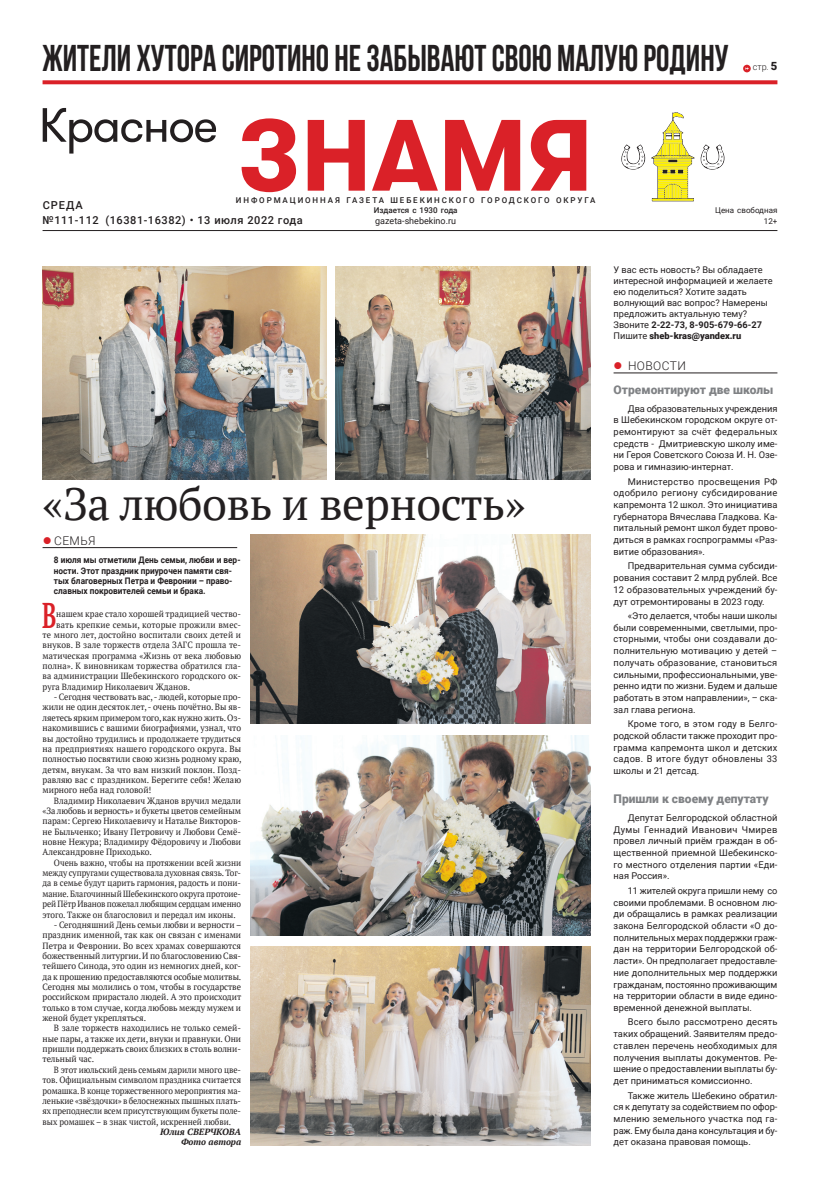
<style>
.page{position:relative;width:820px;height:1191px;background:#fff}
.page>*{position:absolute;margin:0;border:0;box-sizing:border-box;transform-origin:0 0}
.Заголовок{font:45px "PT Serif";letter-spacing:-.01em;color:#231f20}
.Анонс{font:700 37.3px "Free Grotesque";color:#231f20;scale:.9 1}
.Первый_абзац{font:700 35.7px "PT Serif";color:#da2128;scale:.61 1}
.Новость{font:900 12px "Roboto";color:#808285}
.Рубрика{font:300 12px "Roboto";letter-spacing:.035em;color:#231f20}
.t1{font:500 11px "Roboto";letter-spacing:.05em;color:#231f20}
.Колонка{font:9.3px/11.7px "Roboto";color:#231f20;text-align:justify}
.t2{font:9.2px/11px "Roboto";color:#231f20}
.t3{font:900 9.2px "Roboto";color:#231f20}
.Текст{font:9px/10.3px "PT Serif";color:#231f20;text-align:justify;scale:.95 1}
.Текст-2{font:9px/10.4px "PT Serif";color:#231f20;text-align:justify;scale:.92 1}
.Первый_абзац-2{font:9px "PT Serif";letter-spacing:.01em;color:#231f20;scale:.94 1}
.Лид{font:700 9px/10.3px "Roboto";color:#231f20;scale:.92 1}
.Подпись{font:italic 700 9px "PT Serif";color:#231f20}
.t4{font:9px "Roboto";color:#231f20}
.Анонс-страница{font:300 9px "Roboto";color:#231f20}
.t5{font:500 8px "Roboto";letter-spacing:.235em;color:#231f20}
.t6{font:500 8px "Roboto";color:#231f20}
.t7{font:8px "Roboto";color:#231f20}
.s1{font-weight:900;font-size:11.2px}
.s2{font-weight:700}
.s3{font-weight:400}
</style>
<div class="page">
<hr style="left:43px;top:230px;width:734px;height:1px;background:#231f20">
<svg style="left:43px;top:80px;width:734px;height:4px;background:#dc3138"></svg>
<svg style="left:742px;top:65px;width:8px;height:7px"></svg>
<svg style="left:241px;top:118px;width:345px;height:74px"></svg>
<svg style="left:43px;top:108px;width:173px;height:46px"></svg>
<svg style="left:621px;top:144px;width:24px;height:25px"></svg>
<svg style="left:651px;top:112px;width:73px;height:89px"></svg>
<hr style="left:613px;top:373px;width:164px;height:1px;background:#231f20">
<hr style="left:43px;top:547px;width:194px;height:1px;background:#231f20">
<img style="left:335px;top:266px;width:255px;height:214px">
<img style="left:43px;top:266px;width:283px;height:213px">
<img style="left:250px;top:535px;width:340px;height:189px">
<img style="left:250px;top:946px;width:340px;height:199px">
<img style="left:250px;top:735px;width:340px;height:201px">
<p class="Анонс" style="left:43px;top:37px;width:763px">Жители хутора сиротино не забывают свою малую родину</p>
<p class="Анонс-страница" style="left:752px;top:60px;width:26px">стр. <span class="s1">5</span></p>
<p class="t5" style="left:236px;top:194px;width:361px">Информаци онная газета Шебеки нского городского округа</p>
<p class="t6" style="left:373px;top:205px;width:85px">Издается с 1930 года</p>
<p class="t4" style="left:375px;top:214px;width:82px">gazeta-shebekino.ru</p>
<p class="t1" style="left:43px;top:197px;width:41px">среда</p>
<p class="t1" style="left:43px;top:212px;width:262px">№111-112 (16381-16382) • 13 июля 2022 года</p>
<p class="Заголовок" style="left:43px;top:475px;width:484px">«За любовь и верность»</p>
<p class="Рубрика" style="left:54px;top:532px;width:43px">Семья</p>
<p class="Лид" style="left:54px;top:555px;width:204px">8 июля мы отметили День семьи, любви и вер&shy;ности. Этот праздник приурочен памяти свя&shy;тых благоверных Петра и Февронии – право&shy;славных покровителей семьи и брака.</p>
<p class="Первый_абзац" style="left:42px;top:591px;width:25px">В</p>
<p class="Первый_абзац-2" style="left:56px;top:608px;width:198px">нашем крае стало хорошей традицией чество-</p>
<p class="Первый_абзац-2" style="left:56px;top:618px;width:198px">вать крепкие семьи, которые прожили вмес-</p>
<p class="Первый_абзац-2" style="left:43px;top:629px;width:212px">те много лет, достойно воспитали своих детей и</p>
<p class="Первый_абзац-2" style="left:43px;top:639px;width:213px">внуков. В зале торжеств отдела ЗАГС прошла те-</p>
<p class="Первый_абзац-2" style="left:43px;top:649px;width:213px">матическая программа «Жизнь от века любовью</p>
<p class="Первый_абзац-2" style="left:43px;top:660px;width:213px">полна». К виновникам торжества обратился гла-</p>
<p class="Первый_абзац-2" style="left:43px;top:670px;width:213px">ва администрации Шебекинского городского ок-</p>
<p class="Первый_абзац-2" style="left:43px;top:680px;width:158px">руга Владимир Николаевич Жданов.</p>
<p class="Текст" style="left:43px;top:691px;width:211px;text-indent:11px">- Сегодня чествовать вас, - людей, которые про&shy;жили не один десяток лет, - очень почётно. Вы яв&shy;ляетесь ярким примером того, как нужно жить. Оз&shy;накомившись с вашими биографиями, узнал, что вы достойно трудились и продолжаете трудиться на предприятиях нашего городского округа. Вы полностью посвятили свою жизнь родному краю, детям, внукам. За что вам низкий поклон. Позд&shy;равляю вас с праздником. Берегите себя! Желаю мирного неба над головой!</p>
<p class="Текст" style="left:43px;top:795px;width:210px;text-indent:11px">Владимир Николаевич Жданов вручил медали «За любовь и верность» и букеты цветов семейным парам: Сергею Николаевичу и Наталье Викторов&shy;не Быльченко; Ивану Петровичу и Любови Семё&shy;новне Нежура; Владимиру Фёдоровичу и Любови Александровне Приходько.</p>
<p class="Текст-2" style="left:43px;top:857px;width:217px;text-indent:11px">Очень важно, чтобы на протяжении всей жизни между супругами существовала духовная связь. Тог&shy;да в семье будут царить гармония, радость и пони&shy;мание. Благочинный Шебекинского округа протоие&shy;рей Пётр Иванов пожелал любящим сердцам именно этого. Также он благословил и передал им иконы.</p>
<p class="Текст" style="left:43px;top:919px;width:211px;text-indent:11px">- Сегодняшний День семьи любви и верности – праздник именной, так как он связан с именами Петра и Февронии. Во всех храмах совершаются божественный литургии. И по благословению Свя&shy;тейшего Синода, это один из немногих дней, ког&shy;да к прошению предоставляются особые молитвы.<br>Сегодня мы молились о том, чтобы в государстве российском прирастало людей. А это происходит только в том случае, когда любовь между мужем и женой будет укрепляться.</p>
<p class="Текст" style="left:43px;top:1023px;width:210px;text-indent:11px">В зале торжеств находились не только семей&shy;ные пары, а также их дети, внуки и правнуки. Они пришли поддержать своих близких в столь волни&shy;тельный час.</p>
<p class="Текст-2" style="left:43px;top:1064px;width:217px;text-indent:11px">В этот июльский день семьям дарили много цве&shy;тов. Официальным символом праздника считается ромашка. В конце торжественного мероприятия ма&shy;ленькие «звёздочки» в белоснежных пышных плать&shy;ях преподнесли всем присутствующим букеты поле&shy;вых ромашек – в знак чистой, искренней любви.</p>
<p class="Подпись" style="left:160px;top:1125px;width:82px">Юлия СВЕРЧКОВА</p>
<p class="Подпись" style="left:181px;top:1136px;width:62px">Фото автора</p>
<p class="t7" style="left:715px;top:205px;width:64px">Цена свободная</p>
<p class="t7" style="left:763px;top:216px;width:15px">12+</p>
<p class="t2" style="left:613px;top:264px;width:160px">У вас есть новость? Вы обладаете интересной информацией и желаете ею поделиться? Хотите задать волнующий вас вопрос? Намерены предложить актуальную тему?<br>Звоните <span class="s2">2-22-73, 8-905-679-66-27</span></p>
<p class="t3" style="left:613px;top:330px;width:129px"><span class="s3">Пишите</span> sheb-kras@yandex.ru</p>
<p class="Рубрика" style="left:627px;top:357px;width:59px">новости</p>
<p class="Новость" style="left:613px;top:381px;width:161px">Отремонтируют две школы</p>
<p class="Колонка" style="left:613px;top:402px;width:165px;text-indent:14px">Два образовательных учреждения в Шебекинском городском округе от&shy;ремонтируют за счёт федеральных средств - Дмитриевскую школу име&shy;ни Героя Советского Союза И. Н. Озе&shy;рова и гимназию-интернат.</p>
<p class="Колонка" style="left:613px;top:475px;width:165px;text-indent:14px">Министерство просвещения РФ одобрило региону субсидирование капремонта 12 школ. Это инициатива губернатора Вячеслава Гладкова. Ка&shy;питальный ремонт школ будет прово&shy;диться в рамках госпрограммы «Раз&shy;витие образования».</p>
<p class="Колонка" style="left:613px;top:560px;width:165px;text-indent:14px">Предварительная сумма субсиди&shy;рования составит 2 млрд рублей. Все 12 образовательных учреждений бу&shy;дут отремонтированы в 2023 году.</p>
<p class="Колонка" style="left:613px;top:609px;width:165px;text-indent:14px">«Это делается, чтобы наши школы были современными, светлыми, про&shy;сторными, чтобы они создавали до&shy;полнительную мотивацию у детей – получать образование, становиться сильными, профессиональными, уве&shy;ренно идти по жизни. Будем и дальше работать в этом направлении», – ска&shy;зал глава региона.</p>
<p class="Колонка" style="left:613px;top:717px;width:165px;text-indent:14px">Кроме того, в этом году в Белго&shy;родской области также проходит про&shy;грамма капремонта школ и детских садов. В итоге будут обновлены 33 школы и 21 детсад.</p>
<p class="Новость" style="left:613px;top:791px;width:157px">Пришли к своему депутату</p>
<p class="Колонка" style="left:613px;top:811px;width:165px;text-indent:14px">Депутат Белгородской областной Думы Геннадий Иванович Чмирев провел личный приём граждан в об&shy;щественной приемной Шебекинско&shy;го местного отделения партии «Еди&shy;ная Россия».</p>
<p class="Колонка" style="left:613px;top:884px;width:165px;text-indent:14px">11 жителей округа пришли нему со своими проблемами. В основном лю&shy;ди обращались в рамках реализации закона Белгородской области «О до&shy;полнительных мерах поддержки граж&shy;дан на территории Белгородской об&shy;ласти». Он предполагает предоставле&shy;ние дополнительных мер поддержки гражданам, постоянно проживающим на территории области в виде едино&shy;временной денежной выплаты.</p>
<p class="Колонка" style="left:613px;top:1016px;width:165px;text-indent:14px">Всего было рассмотрено десять таких обращений. Заявителям предо&shy;ставлен перечень необходимых для получения выплаты документов. Ре&shy;шение о предоставлении выплаты бу&shy;дет приниматься комиссионно.</p>
<p class="Колонка" style="left:613px;top:1089px;width:165px;text-indent:14px">Также житель Шебекино обратил&shy;ся к депутату за содействием по офор&shy;млению земельного участка под га&shy;раж. Ему была дана консультация и бу&shy;дет оказана правовая помощь.</p>
</div>
